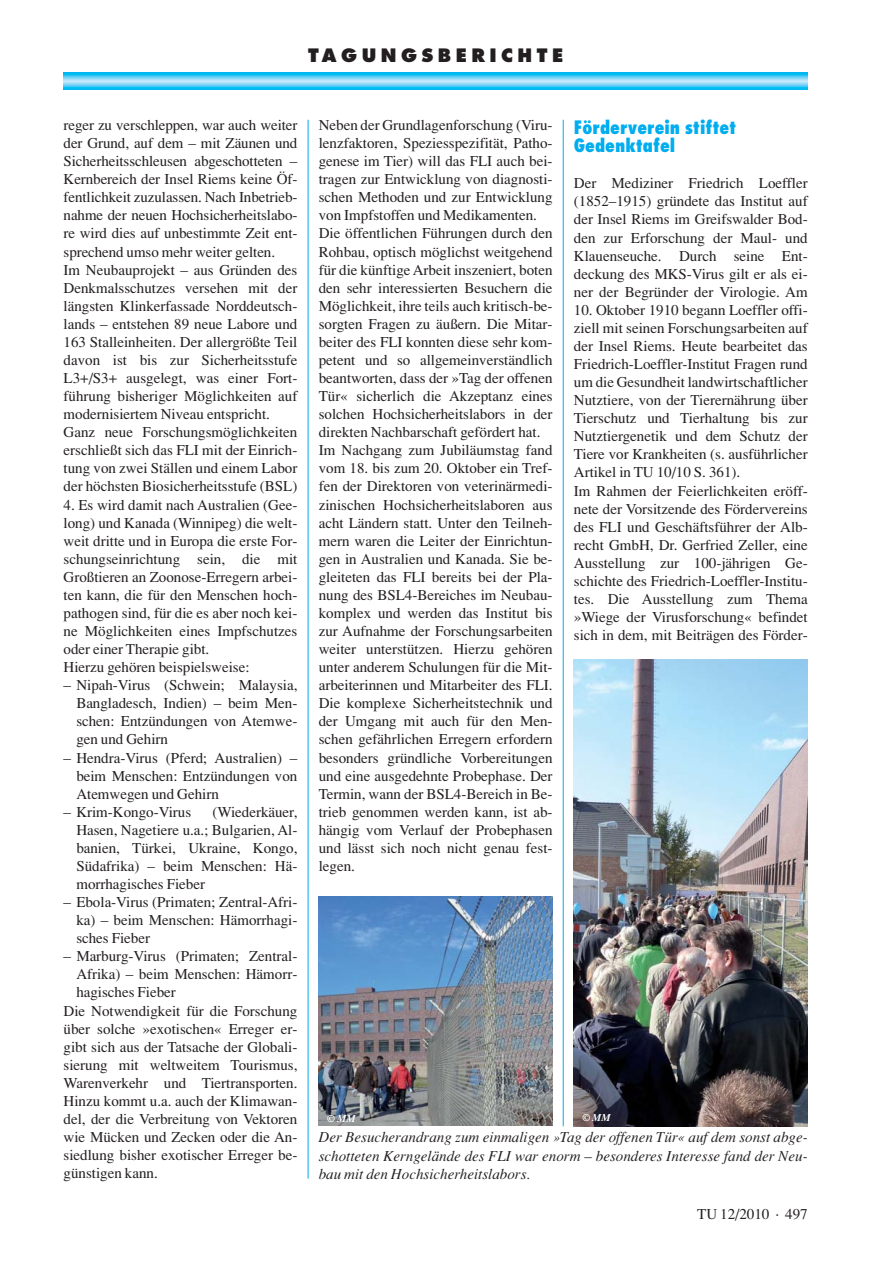
<style>
.page{position:relative;width:893px;height:1263px;background:#fff}
.page>*{position:absolute;margin:0;border:0;box-sizing:border-box;transform-origin:0 0}
.t1{font:800 condensed 18px/18px "Futura";color:#00adef}
.t2{font:800 18px "Futura";letter-spacing:.25em;color:#231f20}
.t3{font:15px/18px "Times";color:#231f20;text-align:justify}
.t4{font:italic 15px/18px "Times";color:#231f20;text-align:justify}
.t5{font:italic 700 10.5px "Times";color:#fff}
</style>
<div class="page">
<hr style="left:563px;top:120px;width:1px;height:1006px;background:#00adef">
<hr style="left:308px;top:120px;width:1px;height:1058px;background:#00adef">
<div style="left:64px;top:73px;width:744px;height:17px;background:#00b6f1"></div>
<div style="left:64px;top:74px;width:744px;height:15px;background:#00bcf2"></div>
<div style="left:64px;top:75px;width:744px;height:13px;background:#00c1f3"></div>
<div style="left:64px;top:75px;width:744px;height:12px;background:#2ac5f4"></div>
<div style="left:64px;top:76px;width:744px;height:11px;background:#44c7f4"></div>
<div style="left:64px;top:76px;width:744px;height:10px;background:#56caf5"></div>
<div style="left:64px;top:77px;width:744px;height:9px;background:#64cdf6"></div>
<div style="left:64px;top:77px;width:744px;height:8px;background:#73d1f6"></div>
<div style="left:64px;top:78px;width:744px;height:7px;background:#80d4f7"></div>
<div style="left:64px;top:78px;width:744px;height:6px;background:#8ed8f8"></div>
<div style="left:64px;top:79px;width:744px;height:5px;background:#98dbf8"></div>
<hr style="left:64px;top:79px;width:744px;height:4px;background:#a6dff9">
<hr style="left:64px;top:80px;width:744px;height:3px;background:#b0e2fa">
<hr style="left:64px;top:81px;width:744px;height:1px;background:#c7eafb">
<img style="left:319px;top:896px;width:234px;height:229px">
<img style="left:574px;top:660px;width:234px;height:466px">
<p class="t2" style="left:308px;top:47px;width:257px">TAGUNGSBERICHTE</p>
<p class="t3" style="left:64px;top:117px;width:235px;text-align:left">reger zu verschleppen, war auch weiter der Grund, auf dem – mit Zäunen und Sicherheitsschleusen abgeschotteten – Kernbereich der Insel Riems keine Öf&shy;fentlichkeit zuzulassen. Nach Inbetrieb&shy;nahme der neuen Hochsicherheitslabo&shy;re wird dies auf unbestimmte Zeit ent&shy;sprechend umso mehr weiter gelten.<br>Im Neubauprojekt – aus Gründen des Denkmalsschutzes versehen mit der längsten Klinkerfassade Norddeutsch&shy;lands – entstehen 89 neue Labore und 163 Stalleinheiten. Der allergrößte Teil davon ist bis zur Sicherheitsstufe L3+/S3+ ausgelegt, was einer Fort&shy;führung bisheriger Möglichkeiten auf modernisiertem Niveau entspricht.<br>Ganz neue Forschungsmöglichkeiten erschließt sich das FLI mit der Einrich&shy;tung von zwei Ställen und einem Labor der höchsten Biosicherheitsstufe (BSL)</p>
<p class="t3" style="left:64px;top:497px;width:235px;text-align:left">4. Es wird damit nach Australien (Gee&shy;long) und Kanada (Winnipeg) die welt&shy;weit dritte und in Europa die erste For&shy;schungseinrichtung sein, die mit Großtieren an Zoonose-Erregern arbei&shy;ten kann, die für den Menschen hoch&shy;pathogen sind, für die es aber noch kei&shy;ne Möglichkeiten eines Impfschutzes oder einer Therapie gibt.<br>Hierzu gehören beispielsweise:</p>
<p class="t3" style="left:76px;top:678px;width:223px;text-indent:-13px">– Nipah-Virus (Schwein; Malaysia, Bangladesch, Indien) – beim Men&shy;schen: Entzündungen von Atemwe&shy;gen und Gehirn</p>
<p class="t3" style="left:76px;top:750px;width:223px;text-indent:-13px">– Hendra-Virus (Pferd; Australien) – beim Menschen: Entzündungen von Atemwegen und Gehirn</p>
<p class="t3" style="left:64px;top:804px;width:129px">– Krim-Kongo-Virus</p>
<p class="t3" style="left:76px;top:804px;width:223px;text-indent:136px">(Wiederkäuer, Hasen, Nagetiere u.a.; Bulgarien, Al&shy;banien, Türkei, Ukraine, Kongo, Südafrika) – beim Menschen: Hä&shy;morrhagisches Fieber</p>
<p class="t3" style="left:76px;top:894px;width:223px;text-indent:-13px">– Ebola-Virus (Primaten; Zentral-Afri&shy;ka) – beim Menschen: Hämorrhagi&shy;sches Fieber</p>
<p class="t3" style="left:64px;top:949px;width:235px">– Marburg-Virus (Primaten; Zentral-</p>
<p class="t3" style="left:76px;top:967px;width:223px">Afrika) – beim Menschen: Hämorr-</p>
<p class="t3" style="left:76px;top:985px;width:101px">hagisches Fieber</p>
<p class="t3" style="left:64px;top:1003px;width:235px">Die Notwendigkeit für die Forschung</p>
<p class="t3" style="left:64px;top:1021px;width:235px">über solche »exotischen« Erreger er-</p>
<p class="t3" style="left:64px;top:1039px;width:235px">gibt sich aus der Tatsache der Globali-</p>
<p class="t3" style="left:64px;top:1057px;width:235px">sierung mit weltweitem Tourismus,</p>
<p class="t3" style="left:64px;top:1075px;width:235px">Warenverkehr und Tiertransporten.</p>
<p class="t3" style="left:64px;top:1093px;width:235px">Hinzu kommt u.a. auch der Klimawan-</p>
<p class="t3" style="left:64px;top:1111px;width:235px">del, der die Verbreitung von Vektoren</p>
<p class="t3" style="left:64px;top:1129px;width:235px">wie Mücken und Zecken oder die An-</p>
<p class="t3" style="left:64px;top:1147px;width:235px">siedlung bisher exotischer Erreger be-</p>
<p class="t3" style="left:64px;top:1165px;width:96px">günstigen kann.</p>
<p class="t3" style="left:319px;top:117px;width:235px;text-align:left">Neben der Grundlagenforschung (Viru&shy;lenzfaktoren, Speziesspezifität, Patho&shy;genese im Tier) will das FLI auch bei&shy;tragen zur Entwicklung von diagnosti&shy;schen Methoden und zur Entwicklung von Impfstoffen und Medikamenten.<br>Die öffentlichen Führungen durch den Rohbau, optisch möglichst weitgehend für die künftige Arbeit inszeniert, boten den sehr interessierten Besuchern die Möglichkeit, ihre teils auch kritisch-be&shy;sorgten Fragen zu äußern. Die Mitar&shy;beiter des FLI konnten diese sehr kom&shy;petent und so allgemeinverständlich beantworten, dass der »Tag der offenen Tür« sicherlich die Akzeptanz eines solchen Hochsicherheitslabors in der direkten Nachbarschaft gefördert hat.<br>Im Nachgang zum Jubiläumstag fand vom 18. bis zum 20. Oktober ein Tref&shy;fen der Direktoren von veterinärmedi&shy;zinischen Hochsicherheitslaboren aus acht Ländern statt. Unter den Teilneh&shy;mern waren die Leiter der Einrichtun&shy;gen in Australien und Kanada. Sie be&shy;gleiteten das FLI bereits bei der Pla&shy;nung des BSL4-Bereiches im Neubau&shy;komplex und werden das Institut bis zur Aufnahme der Forschungsarbeiten weiter unterstützen. Hierzu gehören unter anderem Schulungen für die Mit&shy;arbeiterinnen und Mitarbeiter des FLI.<br>Die komplexe Sicherheitstechnik und der Umgang mit auch für den Men&shy;schen gefährlichen Erregern erfordern besonders gründliche Vorbereitungen und eine ausgedehnte Probephase. Der Termin, wann der BSL4-Bereich in Be&shy;trieb genommen werden kann, ist ab&shy;hängig vom Verlauf der Probephasen und lässt sich noch nicht genau fest&shy;legen.</p>
<p class="t1" style="left:574px;top:120px;width:164px">Förderverein stiftet<br>Gedenktafel</p>
<p class="t3" style="left:574px;top:176px;width:235px">Der Mediziner Friedrich Loeffler (1852–1915) gründete das Institut auf der Insel Riems im Greifswalder Bod&shy;den zur Erforschung der Maul- und Klauenseuche. Durch seine Ent&shy;deckung des MKS-Virus gilt er als ei&shy;ner der Begründer der Virologie. Am</p>
<p class="t3" style="left:574px;top:302px;width:235px;text-align:left">10. Oktober 1910 begann Loeffler offi&shy;ziell mit seinen Forschungsarbeiten auf der Insel Riems. Heute bearbeitet das Friedrich-Loeffler-Institut Fragen rund um die Gesundheit landwirtschaftlicher Nutztiere, von der Tierernährung über Tierschutz und Tierhaltung bis zur Nutztiergenetik und dem Schutz der Tiere vor Krankheiten (s. ausführlicher Artikel in TU 10/10 S. 361).<br>Im Rahmen der Feierlichkeiten eröff&shy;nete der Vorsitzende des Fördervereins des FLI und Geschäftsführer der Alb&shy;recht GmbH, Dr. Gerfried Zeller, eine Ausstellung zur 100-jährigen Ge&shy;schichte des Friedrich-Loeffler-Institu&shy;tes. Die Ausstellung zum Thema »Wiege der Virusforschung« befindet sich in dem, mit Beiträgen des Förder-</p>
<p class="t5" style="left:327px;top:1115px;width:30px">©MM</p>
<p class="t5" style="left:582px;top:1114px;width:30px">©MM</p>
<p class="t4" style="left:319px;top:1130px;width:490px">Der Besucherandrang zum einmaligen »Tag der offenen Tür« auf dem sonst abge&shy;schotteten Kerngelände des FLI war enorm – besonderes Interesse fand der Neu&shy;bau mit den Hochsicherheitslabors.</p>
<p class="t3" style="left:697px;top:1206px;width:112px">TU 12/2010 · 497</p>
</div>
